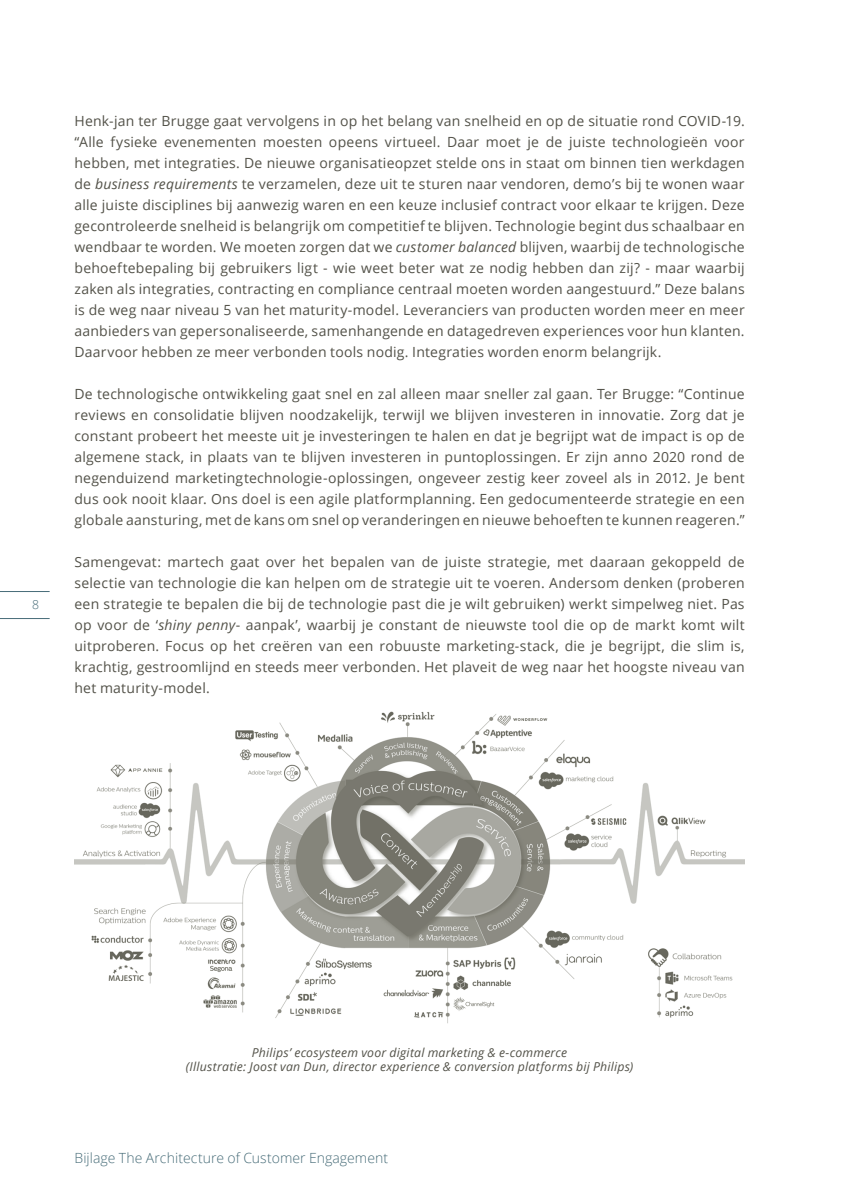
<style>
.page{position:relative;width:844px;height:1191px;background:#fff}
.page>*{position:absolute;margin:0;border:0;box-sizing:border-box;transform-origin:0 0}
._2020_Plat{font:14px/21px "Open Sans";letter-spacing:.015em;color:#535249;text-align:justify}
.t1{font:300 14px "Open Sans";letter-spacing:.005em;color:#476c78}
.t2{font:italic 12.25px/14px "Open Sans";letter-spacing:.02em;color:#535249;text-align:center}
.t3{font:300 12.25px "Open Sans";color:#476c78}
.s1{font-style:italic}
</style>
<div class="page">
<hr style="left:0;top:591px;width:50px;height:1px;background:#476c78">
<hr style="left:0;top:618px;width:50px;height:1px;background:#476c78">
<img style="left:74px;top:711px;width:670px;height:313px">
<p class="t3" style="left:32px;top:596px;width:8px">8</p>
<p class="_2020_Plat" style="left:74px;top:110px;width:671px">Henk-jan ter Brugge gaat vervolgens in op het belang van snelheid en op de situatie rond COVID-19. “Alle fysieke evenementen moesten opeens virtueel. Daar moet je de juiste technologieën voor hebben, met integraties. De nieuwe organisatieopzet stelde ons in staat om binnen tien werkdagen de <span class="s1">business requirements</span> te verzamelen, deze uit te sturen naar vendoren, demo’s bij te wonen waar alle juiste disciplines bij aanwezig waren en een keuze inclusief contract voor elkaar te krijgen. Deze gecontroleerde snelheid is belangrijk om competitief te blijven. Technologie begint dus schaalbaar en wendbaar te worden. We moeten zorgen dat we <span class="s1">customer balanced</span> blijven, waarbij de technologische behoeftebepaling bij gebruikers ligt - wie weet beter wat ze nodig hebben dan zij? - maar waarbij zaken als integraties, contracting en compliance centraal moeten worden aangestuurd.” Deze balans is de weg naar niveau 5 van het maturity-model. Leveranciers van producten worden meer en meer aanbieders van gepersonaliseerde, samenhangende en datagedreven experiences voor hun klanten.<br>Daarvoor hebben ze meer verbonden tools nodig. Integraties worden enorm belangrijk.</p>
<p class="_2020_Plat" style="left:74px;top:383px;width:671px">De technologische ontwikkeling gaat snel en zal alleen maar sneller zal gaan. Ter Brugge: “Continue reviews en consolidatie blijven noodzakelijk, terwijl we blijven investeren in innovatie. Zorg dat je constant probeert het meeste uit je investeringen te halen en dat je begrijpt wat de impact is op de algemene stack, in plaats van te blijven investeren in puntoplossingen. Er zijn anno 2020 rond de negenduizend marketingtechnologie-oplossingen, ongeveer zestig keer zoveel als in 2012. Je bent dus ook nooit klaar. Ons doel is een agile platformplanning. Een gedocumenteerde strategie en een globale aansturing, met de kans om snel op veranderingen en nieuwe behoeften te kunnen reageren.”</p>
<p class="_2020_Plat" style="left:74px;top:551px;width:671px">Samengevat: martech gaat over het bepalen van de juiste strategie, met daaraan gekoppeld de selectie van technologie die kan helpen om de strategie uit te voeren. Andersom denken (proberen een strategie te bepalen die bij de technologie past die je wilt gebruiken) werkt simpelweg niet. Pas op voor de ‘<span class="s1">shiny penny</span>- aanpak’, waarbij je constant de nieuwste tool die op de markt komt wilt uitproberen. Focus op het creëren van een robuuste marketing-stack, die je begrijpt, die slim is, krachtig, gestroomlijnd en steeds meer verbonden. Het plaveit de weg naar het hoogste niveau van het maturity-model.</p>
<p class="t2" style="left:186px;top:1045px;width:449px">Philips’ ecosysteem voor digital marketing &amp; e-commerce<br>(Illustratie: Joost van Dun, director experience &amp; conversion platforms bij Philips)</p>
<p class="t1" style="left:74px;top:1148px;width:315px">Bijlage The Architecture of Customer Engagement</p>
</div>
